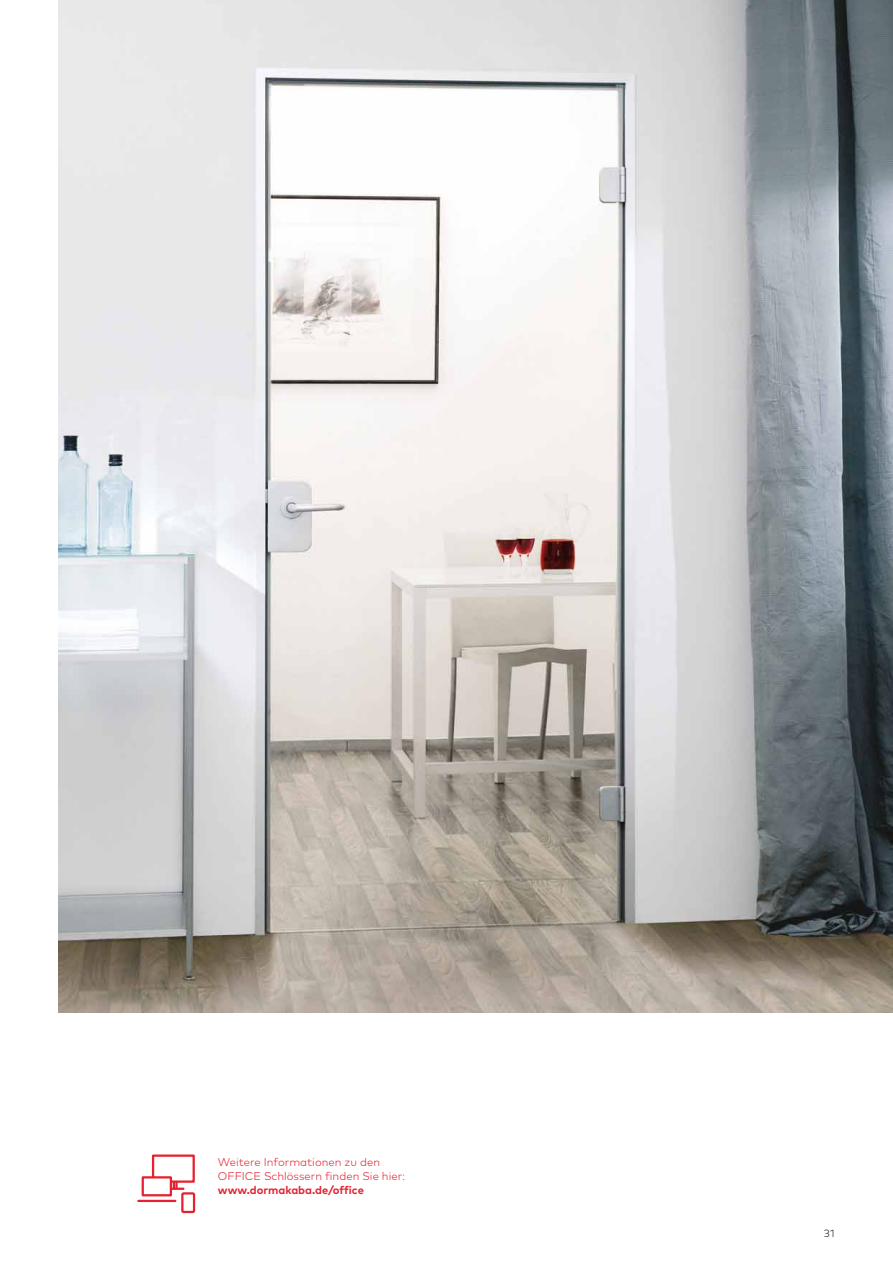
<style>
.page{position:relative;width:893px;height:1263px;background:#fff}
.page>*{position:absolute;margin:0;border:0;box-sizing:border-box;transform-origin:0 0}
.t1{font:300 11.25px/14.2px "Mark Pro";color:#e52330}
.t2{font:700 11.25px "Mark Pro";color:#e52330}
.t3{font:300 10.5px "Mark Pro";color:#1d1d1b}
</style>
<div class="page">
<div style="left:181px;top:1192px;width:14px;height:21px;border:2px solid #e52330"></div>
<svg style="left:138px;top:1154px;width:58px;height:58px"></svg>
<img style="left:58px;top:0;width:835px;height:1012px">
<p class="t1" style="left:218px;top:1156px;width:189px">Weitere Informationen zu den<br>OFFICE Schlössern finden Sie hier:</p>
<p class="t2" style="left:218px;top:1186px;width:147px">www.dormakaba.de/office</p>
<p class="t3" style="left:824px;top:1229px;width:12px">31</p>
</div>
